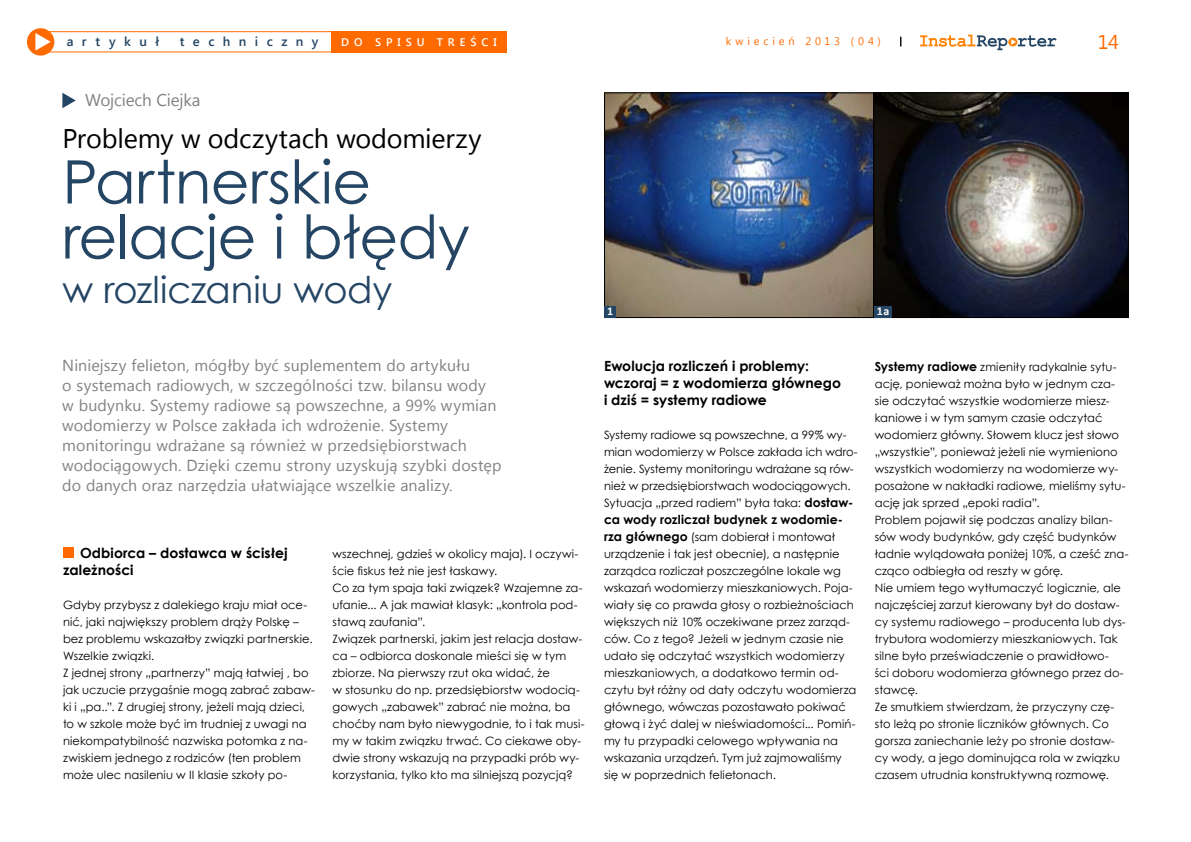
<style>
.page{position:relative;width:1191px;height:842px;background:#fff}
.page>*{position:absolute;margin:0;border:0;box-sizing:border-box;transform-origin:0 0}
.t1{font:60px/55px "Century Gothic";letter-spacing:-.01em;color:#244564}
.t2{font:37px "Century Gothic";letter-spacing:-.005em;color:#244564}
.t3{font:27px "Segoe UI";letter-spacing:-.01em;color:#000}
.t4{font:20px "Segoe UI";color:#ff6a00}
.t5{font:17px "Segoe UI";letter-spacing:-.01em;color:#808285}
.t6{font:16px/20px "Segoe UI";letter-spacing:.01em;color:#808285}
.t7{font:700 14px/17px "Century Gothic";color:#000}
.t8{font:600 13px "Segoe UI";letter-spacing:.65em;color:#244564}
.t9{font:700 12.5px "Century Gothic";color:#000}
.t10{font:700 12px "Calibri";color:#fff}
.t11{font:11.5px/17px "Century Gothic";letter-spacing:.005em;color:#000}
.t12{font:600 11.1px "Segoe UI";letter-spacing:.445em;color:#fff}
.t13{font:11px "Segoe UI";letter-spacing:.35em;color:#ff6a00}
.s1{font-weight:700;font-size:12.5px}
</style>
<div class="page">
<div style="left:27px;top:28px;width:27px;height:28px;background:#ff6a00;border-radius:50%"></div>
<svg style="left:35px;top:33px;width:16px;height:17px"></svg>
<svg style="left:920px;top:35px;width:136px;height:15px"></svg>
<div style="left:33px;top:31px;width:310px;height:21px;border:1px solid #ff6a00"></div>
<div style="left:331px;top:31px;width:176px;height:21px;background:#ff6a00"></div>
<svg style="left:62px;top:93px;width:14px;height:15px"></svg>
<div style="left:63px;top:548px;width:11px;height:10px;background:#ff6a00"></div>
<img style="left:606px;top:95px;width:520px;height:221px">
<div style="left:604px;top:93px;width:270px;height:225px;border:1px solid #000"></div>
<div style="left:873px;top:93px;width:255px;height:225px;border:1px solid #000"></div>
<div style="left:604px;top:306px;width:12px;height:11px;background:#244564"></div>
<div style="left:874px;top:306px;width:17px;height:11px;background:#244564"></div>
<p class="t8" style="left:67px;top:32px;width:94px">artykuł</p>
<p class="t8" style="left:180px;top:32px;width:140px">techniczny</p>
<p class="t12" style="left:341px;top:34px;width:157px">do spisu treści</p>
<p class="t13" style="left:726px;top:34px;width:157px">kwiecień 2013 (04)</p>
<h3 class="t4" style="left:1098px;top:28px;width:22px">14</h3>
<h3 class="t5" style="left:85px;top:88px;width:117px">Wojciech Ciejka</h3>
<h3 class="t3" style="left:62px;top:120px;width:420px">Problemy w odczytach wodomierzy</h3>
<h1 class="t1" style="left:62px;top:153px;width:409px">Partnerskie relacje i błędy</h1>
<h2 class="t2" style="left:62px;top:264px;width:331px">w rozliczaniu wody</h2>
<p class="t6" style="left:62px;top:354px;width:441px">Niniejszy felieton, mógłby być suplementem do artykułu<br>o systemach radiowych, w szczególności tzw. bilansu wody<br>w budynku. Systemy radiowe są powszechne, a 99% wymian wodomierzy w Polsce zakłada ich wdrożenie. Systemy monitoringu wdrażane są również w przedsiębiorstwach wodociągowych. Dzięki czemu strony uzyskują szybki dostęp do danych oraz narzędzia ułatwiające wszelkie analizy.</p>
<p class="t7" style="left:63px;top:544px;width:226px;text-indent:17px">Odbiorca – dostawca w ścisłej zależności</p>
<p class="t11" style="left:63px;top:596px;width:253px">Gdyby przybysz z dalekiego kraju miał oce&shy;nić, jaki największy problem drąży Polskę – bez problemu wskazałby związki partnerskie.<br>Wszelkie związki.<br>Z jednej strony „partnerzy” mają łatwiej , bo jak uczucie przygaśnie mogą zabrać zabaw&shy;ki i „pa..”. Z drugiej strony, jeżeli mają dzieci, to w szkole może być im trudniej z uwagi na niekompatybilność nazwiska potomka z na&shy;zwiskiem jednego z rodziców (ten problem może ulec nasileniu w II klasie szkoły po-</p>
<p class="t11" style="left:333px;top:545px;width:253px">wszechnej, gdzieś w okolicy maja). I oczywi&shy;ście fiskus też nie jest łaskawy.<br>Co za tym spaja taki związek? Wzajemne za&shy;ufanie... A jak mawiał klasyk: „kontrola pod&shy;stawą zaufania”.<br>Związek partnerski, jakim jest relacja dostaw&shy;ca – odbiorca doskonale mieści się w tym zbiorze. Na pierwszy rzut oka widać, że<br>w stosunku do np. przedsiębiorstw wodocią&shy;gowych „zabawek” zabrać nie można, ba choćby nam było niewygodnie, to i tak musi&shy;my w takim związku trwać. Co ciekawe oby&shy;dwie strony wskazują na przypadki prób wy&shy;korzystania, tylko kto ma silniejszą pozycją?</p>
<p class="t10" style="left:607px;top:303px;width:8px">1</p>
<p class="t10" style="left:877px;top:303px;width:14px">1a</p>
<p class="t7" style="left:604px;top:357px;width:239px">Ewolucja rozliczeń i problemy: wczoraj = z wodomierza głównego i dziś = systemy radiowe</p>
<p class="t11" style="left:604px;top:426px;width:255px">Systemy radiowe są powszechne, a 99% wy&shy;mian wodomierzy w Polsce zakłada ich wdro&shy;żenie. Systemy monitoringu wdrażane są rów&shy;nież w przedsiębiorstwach wodociągowych.<br>Sytuacja „przed radiem” była taka: <span class="s1">dostaw-</span></p>
<p class="t9" style="left:604px;top:510px;width:241px">ca wody rozliczał budynek z wodomie-</p>
<p class="t11" style="left:604px;top:528px;width:254px"><span class="s1">rza głównego</span> (sam dobierał i montował urządzenie i tak jest obecnie), a następnie zarządca rozliczał poszczególne lokale wg wskazań wodomierzy mieszkaniowych. Poja&shy;wiały się co prawda głosy o rozbieżnościach większych niż 10% oczekiwane przez zarząd&shy;ców. Co z tego? Jeżeli w jednym czasie nie udało się odczytać wszystkich wodomierzy mieszkaniowych, a dodatkowo termin od&shy;czytu był różny od daty odczytu wodomierza głównego, wówczas pozostawało pokiwać głową i żyć dalej w nieświadomości... Pomiń&shy;my tu przypadki celowego wpływania na wskazania urządzeń. Tym już zajmowaliśmy się w poprzednich felietonach.</p>
<p class="t11" style="left:874px;top:358px;width:255px"><span class="s1">Systemy radiowe</span> zmieniły radykalnie sytu&shy;ację, ponieważ można było w jednym cza&shy;sie odczytać wszystkie wodomierze miesz&shy;kaniowe i w tym samym czasie odczytać wodomierz główny. Słowem klucz jest słowo „wszystkie”, ponieważ jeżeli nie wymieniono wszystkich wodomierzy na wodomierze wy&shy;posażone w nakładki radiowe, mieliśmy sytu&shy;ację jak sprzed „epoki radia”.<br>Problem pojawił się podczas analizy bilan&shy;sów wody budynków, gdy część budynków ładnie wylądowała poniżej 10%, a cześć zna&shy;cząco odbiegła od reszty w górę.<br>Nie umiem tego wytłumaczyć logicznie, ale najczęściej zarzut kierowany był do dostaw&shy;cy systemu radiowego – producenta lub dys&shy;trybutora wodomierzy mieszkaniowych. Tak silne było przeświadczenie o prawidłowo-<br>ści doboru wodomierza głównego przez do&shy;stawcę.<br>Ze smutkiem stwierdzam, że przyczyny czę&shy;sto leżą po stronie liczników głównych. Co gorsza zaniechanie leży po stronie dostaw&shy;cy wody, a jego dominująca rola w związku czasem utrudnia konstruktywną rozmowę.</p>
</div>
